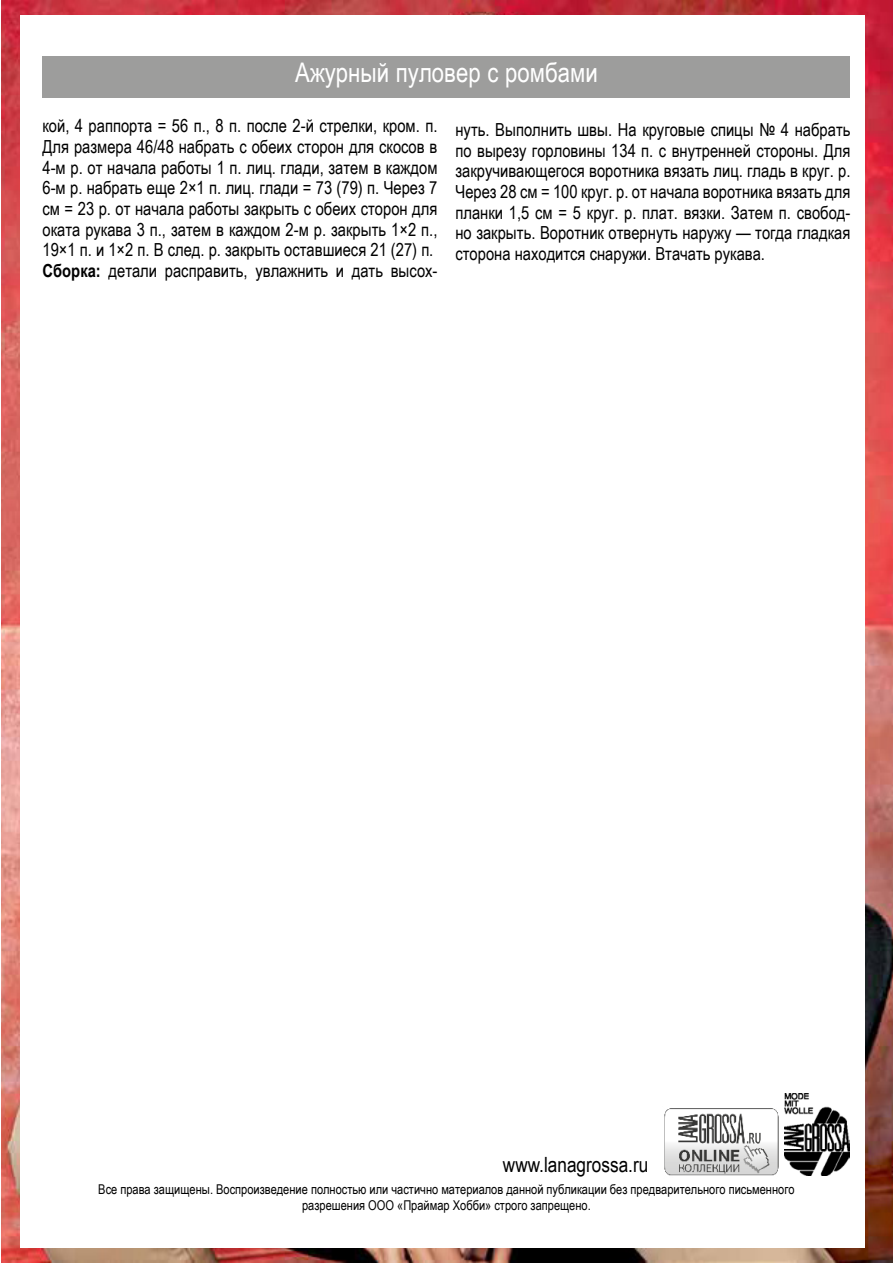
<style>
.page{position:relative;width:893px;height:1263px;background:#fff}
.page>*{position:absolute;margin:0;border:0;box-sizing:border-box;transform-origin:0 0}
.t1{font:27px "Arial Narrow";color:#fff}
.t2{font:21px "Arial Narrow";color:#000}
.t3{font:18px/20.7px "Arial Narrow";color:#000}
.t4{font:13.5px/16.2px "Arial Narrow";color:#000;text-align:center}
.s1{font-weight:700}
</style>
<div class="page">
<img style="left:1px;top:0;width:892px;height:1263px">
<div style="left:20px;top:15px;width:845px;height:1232px;background:#fff"></div>
<div style="left:43px;top:56px;width:807px;height:42px;background:#9d9d9c"></div>
<img style="left:785px;top:1094px;width:64px;height:82px">
<img style="left:664px;top:1106px;width:123px;height:70px">
<h1 class="t1" style="left:295px;top:53px;width:304px">Ажурный пуловер с ромбами</h1>
<p class="t3" style="left:43px;top:115px;width:396px">кой, 4 раппорта = 56 п., 8 п. после 2-й стрелки, кром. п.<br>Для размера 46/48 набрать с обеих сторон для скосов в 4-м р. от начала работы 1 п. лиц. глади, затем в каждом 6-м р. набрать еще 2×1 п. лиц. глади = 73 (79) п. Через 7 см = 23 р. от начала работы закрыть с обеих сторон для оката рукава 3 п., затем в каждом 2-м р. закрыть 1×2 п., 19×1 п. и 1×2 п. В след. р. закрыть оставшиеся 21 (27) п.<br><span class="s1">Сборка:</span> детали расправить, увлажнить и дать высох-</p>
<p class="t3" style="left:455px;top:119px;width:396px;text-align:justify">нуть. Выполнить швы. На круговые спицы № 4 набрать по вырезу горловины 134 п. с внутренней стороны. Для закручивающегося воротника вязать лиц. гладь в круг. р.<br>Через 28 см = 100 круг. р. от начала воротника вязать для планки 1,5 см = 5 круг. р. плат. вязки. Затем п. свобод&shy;но закрыть. Воротник отвернуть наружу — тогда гладкая сторона находится снаружи. Втачать рукава.</p>
<p class="t2" style="left:503px;top:1149px;width:147px">www.lanagrossa.ru</p>
<p class="t4" style="left:98px;top:1181px;width:698px">Все права защищены. Воспроизведение полностью или частично материалов данной публикации без предварительного письменного разрешения ООО «Праймар Хобби» строго запрещено.</p>
</div>
